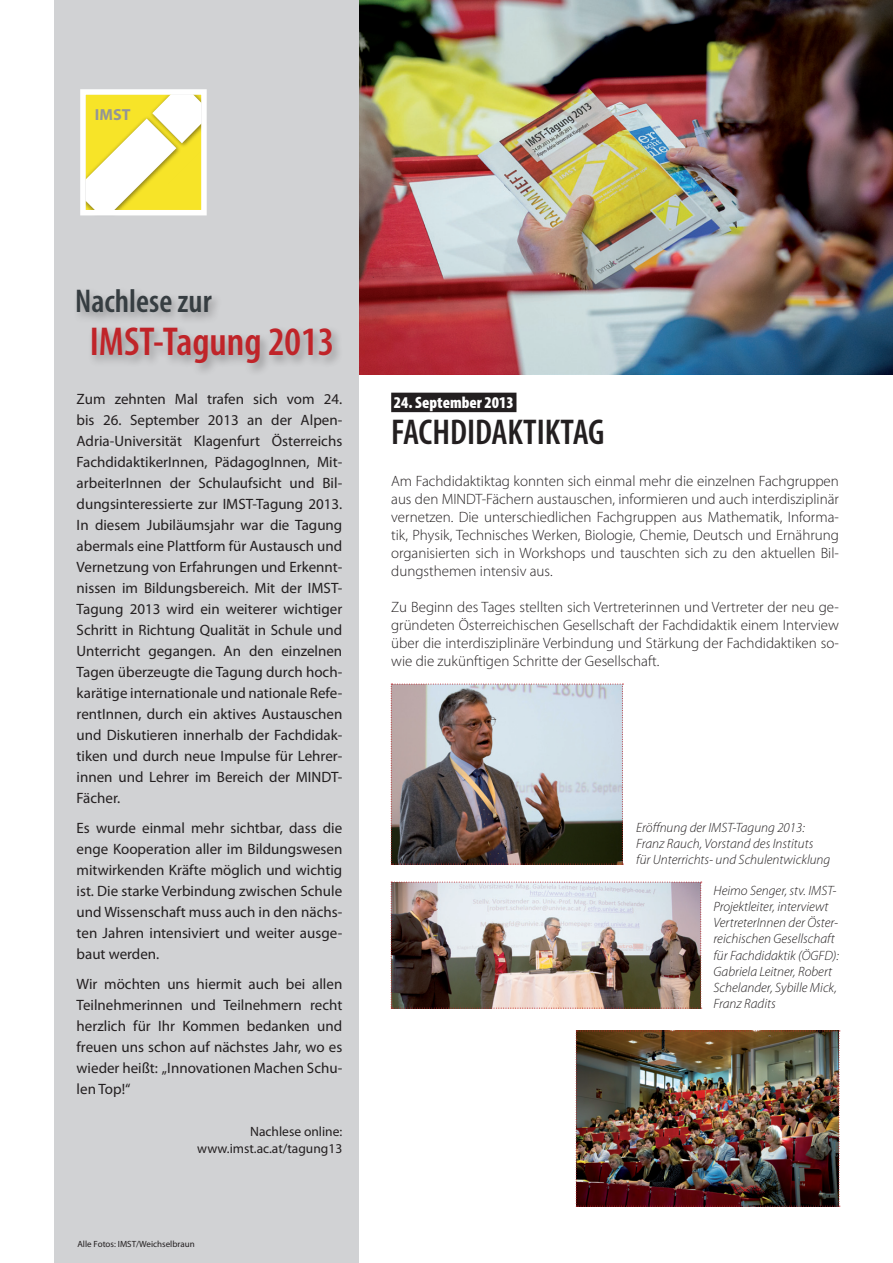
<style>
.page{position:relative;width:893px;height:1263px;background:#fff}
.page>*{position:absolute;margin:0;border:0;box-sizing:border-box;transform-origin:0 0}
.t1{font:600 condensed 40.5px "Myriad Pro";color:#c02429}
.t2{font:600 condensed 36px "Myriad Pro";color:#231f20}
.t3{font:600 condensed 33px "Myriad Pro";color:#363d41}
.t4{font:900 condensed 16.5px "Myriad Pro";color:#fff}
.t5{font:700 16.05px "Myriad";color:#939598}
.t6{font:15px/21px "Myriad Pro";color:#231f20;text-align:justify}
.t7{font:300 15px/18px "Myriad Pro";color:#231f20;text-align:justify}
.t8{font:italic 300 13.5px/16.2px "Myriad Pro";color:#231f20}
.t9{font:13.5px/16.5px "Myriad Pro";color:#231f20;text-align:right}
.t10{font:9px "Myriad Pro";color:#231f20}
</style>
<div class="page">
<img style="left:359px;top:0;width:534px;height:375px">
<div style="left:54px;top:0;width:305px;height:1263px;background:#d1d2d4"></div>
<div style="left:73px;top:286px;width:270px;height:90px;background:#231f20;opacity:.35"></div>
<div style="left:391px;top:393px;width:125px;height:19px;background:#231f20"></div>
<img style="left:80px;top:215px;width:127px;height:1px">
<svg style="left:86px;top:95px;width:115px;height:114px;background:#f7ec83"></svg>
<div style="left:80px;top:89px;width:127px;height:126px;border:5px solid #fff"></div>
<img style="left:391px;top:684px;width:232px;height:181px">
<img style="left:391px;top:882px;width:311px;height:127px">
<img style="left:576px;top:1030px;width:264px;height:177px">
<p class="t5" style="left:95px;top:106px;width:37px">IMST</p>
<h3 class="t3" style="left:75px;top:280px;width:138px">Nachlese zur</h3>
<h1 class="t1" style="left:90px;top:317px;width:246px">IMST-Tagung 2013</h1>
<p class="t6" style="left:77px;top:388px;width:267px">Zum zehnten Mal trafen sich vom 24. bis 26. September 2013 an der Alpen-Adria-Universität Klagenfurt Österreichs FachdidaktikerInnen, PädagogInnen, Mit&shy;arbeiterInnen der Schulaufsicht und Bil&shy;dungsinteressierte zur IMST-Tagung 2013.<br>In diesem Jubiläumsjahr war die Tagung abermals eine Plattform für Austausch und Vernetzung von Erfahrungen und Erkennt&shy;nissen im Bildungsbereich. Mit der IMST-Tagung 2013 wird ein weiterer wichtiger Schritt in Richtung Qualität in Schule und Unterricht gegangen. An den einzelnen Tagen überzeugte die Tagung durch hoch&shy;karätige internationale und nationale Refe&shy;rentInnen, durch ein aktives Austauschen und Diskutieren innerhalb der Fachdidak&shy;tiken und durch neue Impulse für Lehrer&shy;innen und Lehrer im Bereich der MINDT-Fächer.</p>
<p class="t6" style="left:77px;top:817px;width:267px">Es wurde einmal mehr sichtbar, dass die enge Kooperation aller im Bildungswesen mitwirkenden Kräfte möglich und wichtig ist. Die starke Verbindung zwischen Schule und Wissenschaft muss auch in den nächs&shy;ten Jahren intensiviert und weiter ausge&shy;baut werden.</p>
<p class="t6" style="left:77px;top:973px;width:267px">Wir möchten uns hiermit auch bei allen Teilnehmerinnen und Teilnehmern recht herzlich für Ihr Kommen bedanken und freuen uns schon auf nächstes Jahr, wo es wieder heißt: „Innovationen Machen Schu&shy;len Top!“</p>
<p class="t9" style="left:197px;top:1123px;width:147px">Nachlese online: www.imst.ac.at/tagung13</p>
<p class="t10" style="left:77px;top:1239px;width:119px">Alle Fotos: IMST/Weichselbraun</p>
<p class="t4" style="left:394px;top:392px;width:121px">24. September 2013</p>
<h2 class="t2" style="left:391px;top:410px;width:215px">FACHDIDAKTIKTAG</h2>
<p class="t7" style="left:391px;top:472px;width:449px">Am Fachdidaktiktag konnten sich einmal mehr die einzelnen Fachgruppen aus den MINDT-Fächern austauschen, informieren und auch interdisziplinär vernetzen. Die unterschiedlichen Fachgruppen aus Mathematik, Informa&shy;tik, Physik, Technisches Werken, Biologie, Chemie, Deutsch und Ernährung organisierten sich in Workshops und tauschten sich zu den aktuellen Bil&shy;dungsthemen intensiv aus.</p>
<p class="t7" style="left:391px;top:598px;width:449px">Zu Beginn des Tages stellten sich Vertreterinnen und Vertreter der neu ge&shy;gründeten Österreichischen Gesellschaft der Fachdidaktik einem Interview über die interdisziplinäre Verbindung und Stärkung der Fachdidaktiken so&shy;wie die zukünftigen Schritte der Gesellschaft.</p>
<p class="t8" style="left:636px;top:819px;width:196px">Eröffnung der IMST-Tagung 2013:<br>Franz Rauch, Vorstand des Instituts für Unterrichts- und Schulentwicklung</p>
<p class="t8" style="left:713px;top:882px;width:127px">Heimo Senger, stv. IMST-<br>Projektleiter, interviewt<br>VertreterInnen der Öster&shy;reichischen Gesellschaft für Fachdidaktik (ÖGFD):<br>Gabriela Leitner, Robert<br>Schelander, Sybille Mick,<br>Franz Radits</p>
</div>
